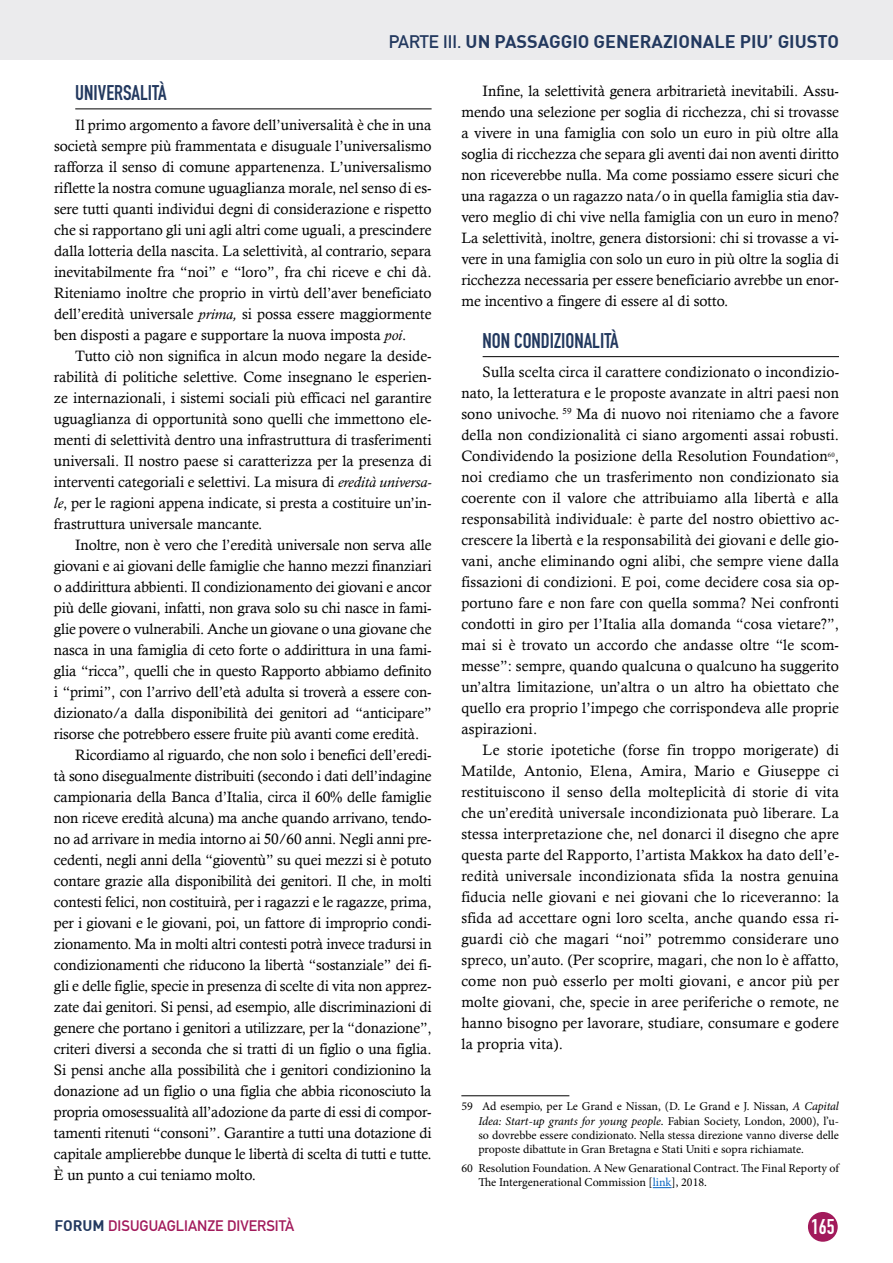
<style>
.page{position:relative;width:893px;height:1263px;background:#fff}
.page>*{position:absolute;margin:0;border:0;box-sizing:border-box;transform-origin:0 0}
.t1{font:21px "DIN Engschrift Std";color:#23395f}
.t2{font:21px "DIN Engschrift Std";color:#fff}
.t3{font:700 18px "DIN";color:#23395f}
.t4{font:15px/21px "Calisto";letter-spacing:-.01em;color:#000;text-align:justify}
.t5{font:15px "DIN Mittelschrift Std";color:#a21a5b}
.t6{font:12px/14.4px "Minion Pro";color:#000;text-align:justify}
.s1{font-family:"DIN Mittelschrift Std";font-weight:400}
.s2{font-style:italic}
.s3{color:#0563c1}
.s4{font-family:"DIN";font-weight:700;color:#23395f}
</style>
<div class="page">
<div style="left:0;top:0;width:893px;height:60px;background:#ebebed"></div>
<div style="left:808px;top:1212px;width:30px;height:30px;background:#a21a5b;border-radius:50%"></div>
<hr style="left:75px;top:108px;width:357px;height:1px;background:#000">
<hr style="left:483px;top:356px;width:356px;height:1px;background:#000">
<hr style="left:461px;top:1095px;width:108px;height:1px;background:#000">
<svg style="left:653px;top:1187px;width:19px;height:1px"></svg>
<p class="t3" style="left:389px;top:30px;width:452px"><span class="s1">PARTE III.</span> UN PASSAGGIO GENERAZIONALE PIU’ GIUSTO</p>
<h1 class="t1" style="left:75px;top:80px;width:93px">UNIVERSALITÀ</h1>
<p class="t4" style="left:54px;top:114px;width:379px;text-indent:21px">Il primo argomento a favore dell’universalità è che in una società sempre più frammentata e disuguale l’universalismo rafforza il senso di comune appartenenza. L’universalismo riflette la nostra comune uguaglianza morale, nel senso di es&shy;sere tutti quanti individui degni di considerazione e rispetto che si rapportano gli uni agli altri come uguali, a prescindere dalla lotteria della nascita. La selettività, al contrario, separa inevitabilmente fra “noi” e “loro”, fra chi riceve e chi dà.<br>Riteniamo inoltre che proprio in virtù dell’aver beneficiato dell’eredità universale <span class="s2">prima,</span> si possa essere maggiormente ben disposti a pagare e supportare la nuova imposta <span class="s2">poi</span>.</p>
<p class="t4" style="left:54px;top:345px;width:379px;text-indent:21px">Tutto ciò non significa in alcun modo negare la deside&shy;rabilità di politiche selettive. Come insegnano le esperien&shy;ze internazionali, i sistemi sociali più efficaci nel garantire uguaglianza di opportunità sono quelli che immettono ele&shy;menti di selettività dentro una infrastruttura di trasferimenti universali. Il nostro paese si caratterizza per la presenza di interventi categoriali e selettivi. La misura di <span class="s2">eredità universa&shy;le</span>, per le ragioni appena indicate, si presta a costituire un’in&shy;frastruttura universale mancante.</p>
<p class="t4" style="left:75px;top:534px;width:358px">Inoltre, non è vero che l’eredità universale non serva alle</p>
<p class="t4" style="left:54px;top:555px;width:379px">giovani e ai giovani delle famiglie che hanno mezzi finanziari</p>
<p class="t4" style="left:54px;top:576px;width:379px">o addirittura abbienti. Il condizionamento dei giovani e ancor</p>
<p class="t4" style="left:54px;top:597px;width:379px">più delle giovani, infatti, non grava solo su chi nasce in fami-</p>
<p class="t4" style="left:54px;top:618px;width:379px">glie povere o vulnerabili. Anche un giovane o una giovane che</p>
<p class="t4" style="left:54px;top:639px;width:379px">nasca in una famiglia di ceto forte o addirittura in una fami-</p>
<p class="t4" style="left:54px;top:660px;width:379px">glia “ricca”, quelli che in questo Rapporto abbiamo definito</p>
<p class="t4" style="left:54px;top:681px;width:379px">i “primi”, con l’arrivo dell’età adulta si troverà a essere con-</p>
<p class="t4" style="left:54px;top:702px;width:379px">dizionato/a dalla disponibilità dei genitori ad “anticipare”</p>
<p class="t4" style="left:54px;top:723px;width:367px">risorse che potrebbero essere fruite più avanti come eredità.</p>
<p class="t4" style="left:75px;top:744px;width:358px">Ricordiamo al riguardo, che non solo i benefici dell’eredi-</p>
<p class="t4" style="left:54px;top:765px;width:379px">tà sono disegualmente distribuiti (secondo i dati dell’indagine</p>
<p class="t4" style="left:54px;top:786px;width:379px">campionaria della Banca d’Italia, circa il 60% delle famiglie</p>
<p class="t4" style="left:54px;top:807px;width:379px">non riceve eredità alcuna) ma anche quando arrivano, tendo-</p>
<p class="t4" style="left:54px;top:828px;width:379px">no ad arrivare in media intorno ai 50/60 anni. Negli anni pre-</p>
<p class="t4" style="left:54px;top:849px;width:379px">cedenti, negli anni della “gioventù” su quei mezzi si è potuto</p>
<p class="t4" style="left:54px;top:870px;width:379px">contare grazie alla disponibilità dei genitori. Il che, in molti</p>
<p class="t4" style="left:54px;top:891px;width:379px">contesti felici, non costituirà, per i ragazzi e le ragazze, prima,</p>
<p class="t4" style="left:54px;top:912px;width:379px">per i giovani e le giovani, poi, un fattore di improprio condi-</p>
<p class="t4" style="left:54px;top:933px;width:379px">zionamento. Ma in molti altri contesti potrà invece tradursi in</p>
<p class="t4" style="left:54px;top:954px;width:379px">condizionamenti che riducono la libertà “sostanziale” dei fi-</p>
<p class="t4" style="left:54px;top:975px;width:379px">gli e delle figlie, specie in presenza di scelte di vita non apprez-</p>
<p class="t4" style="left:54px;top:996px;width:379px">zate dai genitori. Si pensi, ad esempio, alle discriminazioni di</p>
<p class="t4" style="left:54px;top:1017px;width:379px">genere che portano i genitori a utilizzare, per la “donazione”,</p>
<p class="t4" style="left:54px;top:1038px;width:379px">criteri diversi a seconda che si tratti di un figlio o una figlia.</p>
<p class="t4" style="left:54px;top:1059px;width:379px">Si pensi anche alla possibilità che i genitori condizionino la</p>
<p class="t4" style="left:54px;top:1080px;width:379px">donazione ad un figlio o una figlia che abbia riconosciuto la</p>
<p class="t4" style="left:54px;top:1101px;width:379px">propria omosessualità all’adozione da parte di essi di compor-</p>
<p class="t4" style="left:54px;top:1122px;width:379px">tamenti ritenuti “consoni”. Garantire a tutti una dotazione di</p>
<p class="t4" style="left:54px;top:1143px;width:379px">capitale amplierebbe dunque le libertà di scelta di tutti e tutte.</p>
<p class="t4" style="left:54px;top:1164px;width:203px">È un punto a cui teniamo molto.</p>
<p class="t4" style="left:461px;top:80px;width:379px;text-indent:21px">Infine, la selettività genera arbitrarietà inevitabili. Assu&shy;mendo una selezione per soglia di ricchezza, chi si trovasse a vivere in una famiglia con solo un euro in più oltre alla soglia di ricchezza che separa gli aventi dai non aventi diritto non riceverebbe nulla. Ma come possiamo essere sicuri che una ragazza o un ragazzo nata/o in quella famiglia stia dav&shy;vero meglio di chi vive nella famiglia con un euro in meno?<br>La selettività, inoltre, genera distorsioni: chi si trovasse a vi&shy;vere in una famiglia con solo un euro in più oltre la soglia di ricchezza necessaria per essere beneficiario avrebbe un enor&shy;me incentivo a fingere di essere al di sotto.</p>
<h1 class="t1" style="left:483px;top:328px;width:138px">NON CONDIZIONALITÀ</h1>
<p class="t4" style="left:461px;top:361px;width:379px;text-indent:21px">Sulla scelta circa il carattere condizionato o incondizio&shy;nato, la letteratura e le proposte avanzate in altri paesi non sono univoche. <sup>59</sup> Ma di nuovo noi riteniamo che a favore della non condizionalità ci siano argomenti assai robusti.<br>Condividendo la posizione della Resolution Foundation<sup>60</sup>, noi crediamo che un trasferimento non condizionato sia coerente con il valore che attribuiamo alla libertà e alla responsabilità individuale: è parte del nostro obiettivo ac&shy;crescere la libertà e la responsabilità dei giovani e delle gio&shy;vani, anche eliminando ogni alibi, che sempre viene dalla fissazioni di condizioni. E poi, come decidere cosa sia op&shy;portuno fare e non fare con quella somma? Nei confronti condotti in giro per l’Italia alla domanda “cosa vietare?”, mai si è trovato un accordo che andasse oltre “le scom&shy;messe”: sempre, quando qualcuna o qualcuno ha suggerito un’altra limitazione, un’altra o un altro ha obiettato che quello era proprio l’impego che corrispondeva alle proprie aspirazioni.</p>
<p class="t4" style="left:461px;top:739px;width:379px;text-indent:21px">Le storie ipotetiche (forse fin troppo morigerate) di Matilde, Antonio, Elena, Amira, Mario e Giuseppe ci restituiscono il senso della molteplicità di storie di vita che un’eredità universale incondizionata può liberare. La stessa interpretazione che, nel donarci il disegno che apre questa parte del Rapporto, l’artista Makkox ha dato dell’e&shy;redità universale incondizionata sfida la nostra genuina fiducia nelle giovani e nei giovani che lo riceveranno: la sfida ad accettare ogni loro scelta, anche quando essa ri&shy;guardi ciò che magari “noi” potremmo considerare uno spreco, un’auto. (Per scoprire, magari, che non lo è affatto, come non può esserlo per molti giovani, e ancor più per molte giovani, che, specie in aree periferiche o remote, ne hanno bisogno per lavorare, studiare, consumare e godere la propria vita).</p>
<p class="t6" style="left:478px;top:1100px;width:362px;text-indent:-17px">59 Ad esempio, per Le Grand e Nissan, (D. Le Grand e J. Nissan, <span class="s2">A Capital Idea: Start-up grants for young people</span>. Fabian Society, London, 2000), l’u&shy;so dovrebbe essere condizionato. Nella stessa direzione vanno diverse delle proposte dibattute in Gran Bretagna e Stati Uniti e sopra richiamate.</p>
<p class="t6" style="left:478px;top:1161px;width:362px;text-indent:-17px">60 Resolution Foundation. A New Genarational Contract. The Final Reporty of<br>The Intergenerational Commission [<span class="s3">link</span>], 2018.</p>
<p class="t5" style="left:54px;top:1217px;width:241px"><span class="s4">FORUM</span> DISUGUAGLIANZE DIVERSITÀ</p>
<h1 class="t2" style="left:811px;top:1214px;width:25px">165</h1>
</div>
